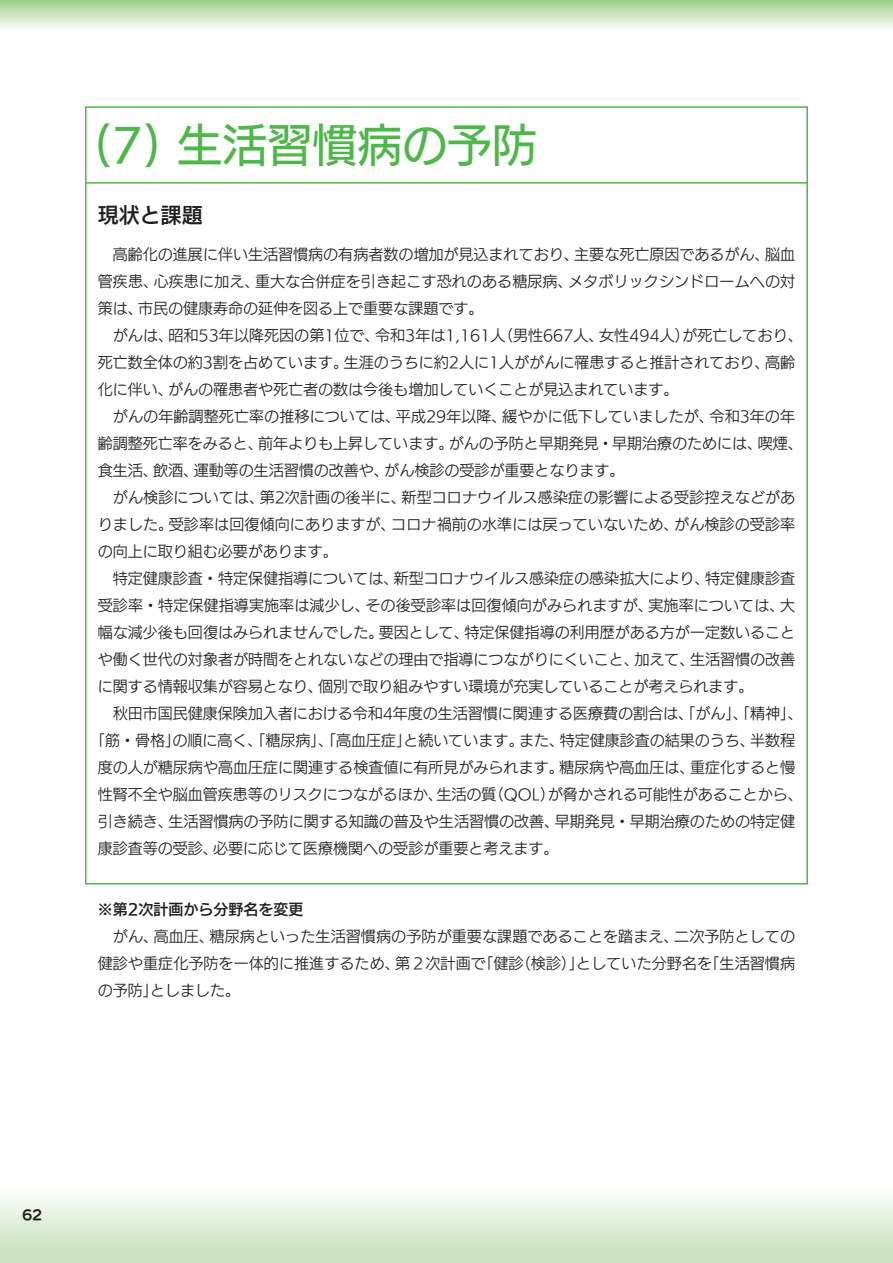
<style>
.page{position:relative;width:893px;height:1263px;background:#fff}
.page>*{position:absolute;margin:0;border:0;box-sizing:border-box;transform-origin:0 0}
.t1{font:45px "UD Kakugo Large Pro M";color:#4cb848}
.t2{font:21px "UD Kakugo Large Pro DB";color:#231f20}
.t3{font:15px/27px "UD Kakugo Large Pro R";color:#231f20;text-align:justify}
.t4{font:15px "UD Kakugo Large Pro DB";color:#231f20}
.t5{font:13.5px "UD Marugo Large Pro B";color:#231f20}
</style>
<div class="page">
<div style="left:0;top:1186px;width:893px;height:77px;background:linear-gradient(to bottom,#fdfefd,#c3e0b8)"></div>
<div style="left:0;top:0;width:893px;height:30px;background:linear-gradient(to bottom,#9cd08d,#f7fbf6)"></div>
<hr style="left:85px;top:182px;width:723px;height:2px;background:#4cb848">
<h1 class="t1" style="left:94px;top:108px;width:445px">(7) 生活習慣病の予防</h1>
<h2 class="t2" style="left:98px;top:197px;width:106px">現状と課題</h2>
<p class="t3" style="left:98px;top:240px;width:699px">　高齢化の進展に伴い生活習慣病の有病者数の増加が見込まれており、主要な死亡原因であるがん、脳血</p>
<p class="t3" style="left:98px;top:267px;width:699px">管疾患、心疾患に加え、重大な合併症を引き起こす恐れのある糖尿病、メタボリックシンドロームへの対</p>
<p class="t3" style="left:98px;top:294px;width:387px">策は、市民の健康寿命の延伸を図る上で重要な課題です。</p>
<p class="t3" style="left:98px;top:321px;width:706px">　がんは、昭和53年以降死因の第1位で、令和3年は1,161人（男性667人、女性494人）が死亡しており、</p>
<p class="t3" style="left:98px;top:348px;width:699px">死亡数全体の約3割を占めています。生涯のうちに約2人に1人ががんに罹患すると推計されており、高齢</p>
<p class="t3" style="left:98px;top:375px;width:582px">化に伴い、がんの罹患者や死亡者の数は今後も増加していくことが見込まれています。</p>
<p class="t3" style="left:98px;top:402px;width:699px">　がんの年齢調整死亡率の推移については、平成29年以降、緩やかに低下していましたが、令和3年の年</p>
<p class="t3" style="left:98px;top:429px;width:706px">齢調整死亡率をみると、前年よりも上昇しています。がんの予防と早期発見・早期治療のためには、喫煙、</p>
<p class="t3" style="left:98px;top:456px;width:528px">食生活、飲酒、運動等の生活習慣の改善や、がん検診の受診が重要となります。</p>
<p class="t3" style="left:98px;top:483px;width:699px">　がん検診については、第2次計画の後半に、新型コロナウイルス感染症の影響による受診控えなどがあ</p>
<p class="t3" style="left:98px;top:510px;width:699px">りました。受診率は回復傾向にありますが、コロナ禍前の水準には戻っていないため、がん検診の受診率</p>
<p class="t3" style="left:98px;top:537px;width:242px">の向上に取り組む必要があります。</p>
<p class="t3" style="left:98px;top:564px;width:699px">　特定健康診査・特定保健指導については、新型コロナウイルス感染症の感染拡大により、特定健康診査</p>
<p class="t3" style="left:98px;top:591px;width:699px">受診率・特定保健指導実施率は減少し、その後受診率は回復傾向がみられますが、実施率については、大</p>
<p class="t3" style="left:98px;top:618px;width:699px">幅な減少後も回復はみられませんでした。要因として、特定保健指導の利用歴がある方が一定数いること</p>
<p class="t3" style="left:98px;top:645px;width:699px">や働く世代の対象者が時間をとれないなどの理由で指導につながりにくいこと、加えて、生活習慣の改善</p>
<p class="t3" style="left:98px;top:672px;width:657px">に関する情報収集が容易となり、個別で取り組みやすい環境が充実していることが考えられます。</p>
<p class="t3" style="left:98px;top:699px;width:706px">　秋田市国民健康保険加入者における令和4年度の生活習慣に関連する医療費の割合は、「がん」、「精神」、</p>
<p class="t3" style="left:90px;top:726px;width:706px">「筋・骨格」の順に高く、「糖尿病」、「高血圧症」と続いています。また、特定健康診査の結果のうち、半数程</p>
<p class="t3" style="left:98px;top:753px;width:699px">度の人が糖尿病や高血圧症に関連する検査値に有所見がみられます。糖尿病や高血圧は、重症化すると慢</p>
<p class="t3" style="left:98px;top:780px;width:706px">性腎不全や脳血管疾患等のリスクにつながるほか、生活の質（QOL）が脅かされる可能性があることから、</p>
<p class="t3" style="left:98px;top:807px;width:699px">引き続き、生活習慣病の予防に関する知識の普及や生活習慣の改善、早期発見・早期治療のための特定健</p>
<p class="t3" style="left:98px;top:834px;width:462px">康診査等の受診、必要に応じて医療機関への受診が重要と考えます。</p>
<p class="t4" style="left:98px;top:897px;width:207px">※第2次計画から分野名を変更</p>
<p class="t3" style="left:98px;top:922px;width:699px">　がん、高血圧、糖尿病といった生活習慣病の予防が重要な課題であることを踏まえ、二次予防としての健診や重症化予防を一体的に推進するため、第２次計画で「健診（検診）」としていた分野名を「生活習慣病の予防」としました。</p>
<p class="t5" style="left:22px;top:1203px;width:22px">62</p>
</div>
